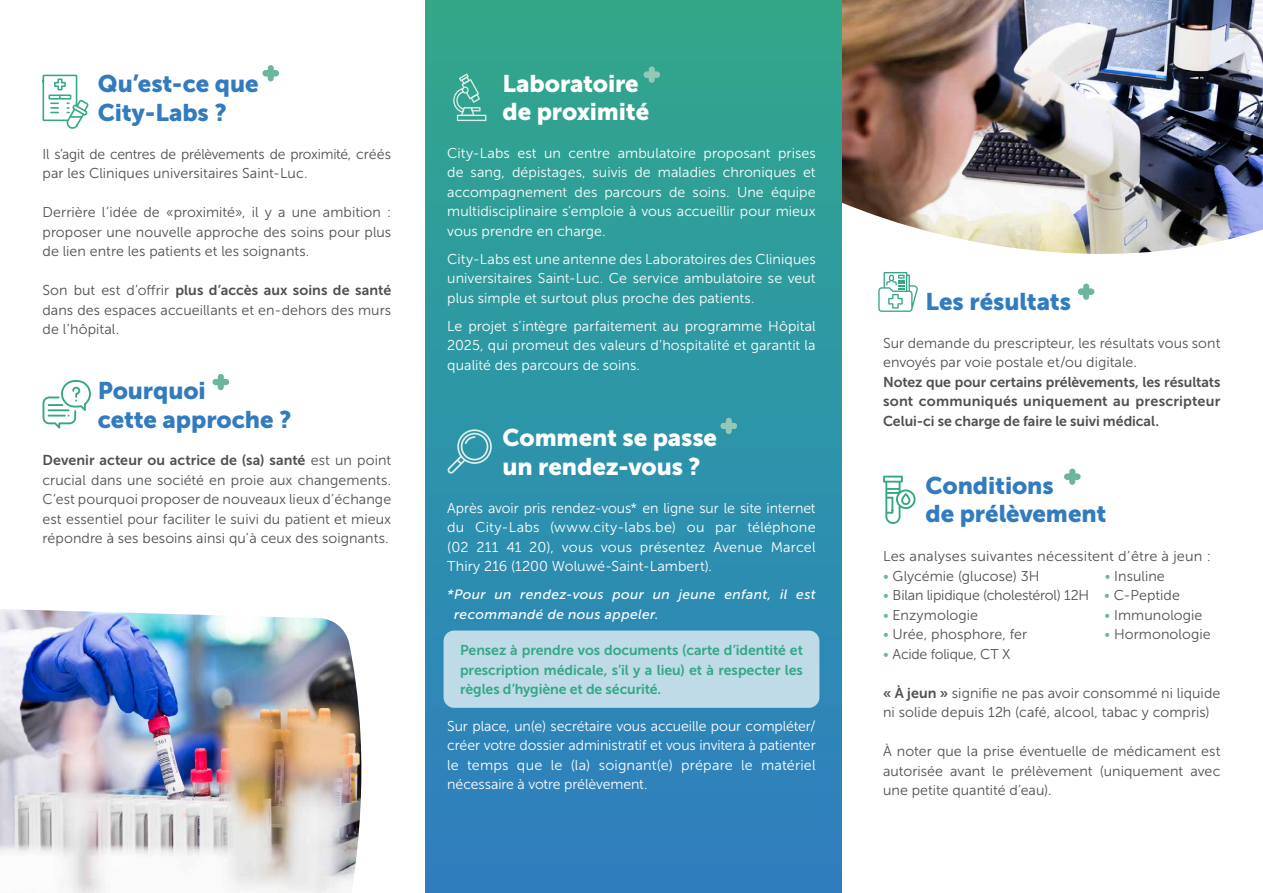
<style>
.page{position:relative;width:1263px;height:893px;background:#fff}
.page>*{position:absolute;margin:0;border:0;box-sizing:border-box;transform-origin:0 0}
.t1{font:24px/28.8px "Museo Sans 900";letter-spacing:-.005em;color:#317bbe}
.t2{font:24px/28.8px "Museo Sans 900";letter-spacing:-.005em;color:#fff}
.t3{font:14.25px/19.5px "Museo Sans 300";letter-spacing:.005em;color:#504f53}
.t4{font:14.25px/19.5px "Museo Sans 300";letter-spacing:.005em;color:#fff;text-align:justify}
.t5{font:14.25px/19.5px "Museo Sans 700";color:#504f53;text-align:justify}
.t6{font:14.25px/19.5px "Museo Sans 700";letter-spacing:-.005em;color:#34a786;text-align:justify}
.t7{font:14.25px "Museo Sans 300";letter-spacing:-.015em;color:#504f53}
.t8{font:italic 13.5px/19.5px "Museo Sans 500";letter-spacing:.03em;color:#fff}
.s1{font-family:"Museo Sans 300"}
.s2{color:#6bb69d}
.s3{font-family:"Museo Sans 700"}
</style>
<div class="page">
<img style="left:842px;top:0;width:421px;height:254px">
<div style="left:425px;top:0;width:417px;height:893px;background:linear-gradient(to bottom,#30a88c,#2e7ec3)"></div>
<div style="left:444px;top:630px;width:375px;height:78px;background:#bfdbe8;border-radius:11px"></div>
<svg style="left:644px;top:67px;width:16px;height:16px"></svg>
<svg style="left:721px;top:418px;width:16px;height:16px"></svg>
<svg style="left:213px;top:374px;width:16px;height:16px"></svg>
<svg style="left:263px;top:65px;width:16px;height:16px"></svg>
<svg style="left:1064px;top:469px;width:16px;height:16px"></svg>
<svg style="left:1078px;top:284px;width:16px;height:16px"></svg>
<svg style="left:43px;top:75px;width:46px;height:54px"></svg>
<svg style="left:43px;top:380px;width:48px;height:48px"></svg>
<svg style="left:453px;top:73px;width:33px;height:48px"></svg>
<svg style="left:448px;top:429px;width:44px;height:45px"></svg>
<svg style="left:883px;top:476px;width:32px;height:48px"></svg>
<svg style="left:878px;top:272px;width:40px;height:40px"></svg>
<img style="left:0;top:609px;width:362px;height:284px">
<h1 class="t1" style="left:98px;top:70px;width:162px">Qu’est-ce que<br>City-Labs ?</h1>
<p class="t3" style="left:43px;top:144px;width:350px">Il s’agit de centres de prélèvements de proximité, créés par les Cliniques universitaires Saint-Luc.</p>
<p class="t3" style="left:43px;top:203px;width:350px;text-align:justify">Derrière l’idée de « proximité », il y a une ambition : proposer une nouvelle approche des soins pour plus de lien entre les patients et les soignants.</p>
<p class="t5" style="left:43px;top:281px;width:350px"><span class="s1">Son but est d’offrir</span> plus d’accès aux soins de santé</p>
<p class="t3" style="left:43px;top:300px;width:350px">dans des espaces accueillants et en-dehors des murs de l’hôpital.</p>
<h1 class="t1" style="left:98px;top:376px;width:195px">Pourquoi<br>cette approche ?</h1>
<p class="t5" style="left:43px;top:451px;width:350px">Devenir acteur ou actrice de (sa) santé <span class="s1">est un point</span></p>
<p class="t3" style="left:43px;top:470px;width:350px;text-align:justify">crucial dans une société en proie aux changements.<br>C’est pourquoi proposer de nouveaux lieux d’échange est essentiel pour faciliter le suivi du patient et mieux répondre à ses besoins ainsi qu’à ceux des soignants.</p>
<h1 class="t2" style="left:502px;top:69px;width:148px">Laboratoire de proximité</h1>
<p class="t4" style="left:447px;top:143px;width:370px">City-Labs est un centre ambulatoire proposant prises de sang, dépistages, suivis de maladies chroniques et accompagnement des parcours de soins. Une équipe multidisciplinaire s’emploie à vous accueillir pour mieux vous prendre en charge.</p>
<p class="t4" style="left:447px;top:249px;width:370px">City-Labs est une antenne des Laboratoires des Cliniques universitaires Saint-Luc. Ce service ambulatoire se veut plus simple et surtout plus proche des patients.</p>
<p class="t4" style="left:447px;top:316px;width:370px">Le projet s’intègre parfaitement au programme Hôpital 2025, qui promeut des valeurs d’hospitalité et garantit la qualité des parcours de soins.</p>
<h1 class="t2" style="left:502px;top:423px;width:216px">Comment se passe un rendez-vous ?</h1>
<p class="t4" style="left:447px;top:498px;width:370px">Après avoir pris rendez-vous* en ligne sur le site internet du City-Labs (www.city-labs.be) ou par téléphone (02 211 41 20), vous vous présentez Avenue Marcel Thiry 216 (1200 Woluwé-Saint-Lambert).</p>
<p class="t8" style="left:454px;top:585px;width:363px;text-indent:-7px">*Pour un rendez-vous pour un jeune enfant, il est recommandé de nous appeler.</p>
<p class="t6" style="left:460px;top:640px;width:344px">Pensez à prendre vos documents (carte d’identité et prescription médicale, s’il y a lieu) et à respecter les règles d’hygiène et de sécurité.</p>
<p class="t4" style="left:447px;top:716px;width:370px">Sur place, un(e) secrétaire vous accueille pour compléter/ créer votre dossier administratif et vous invitera à patienter le temps que le (la) soignant(e) prépare le matériel nécessaire à votre prélèvement.</p>
<h1 class="t1" style="left:925px;top:287px;width:147px">Les résultats</h1>
<p class="t3" style="left:883px;top:333px;width:339px">Sur demande du prescripteur, les résultats vous sont envoyés par voie postale et/ou digitale.</p>
<p class="t5" style="left:883px;top:372px;width:339px">Notez que pour certains prélèvements, les résultats sont communiqués uniquement au prescripteur Celui-ci se charge de faire le suivi médical.</p>
<h1 class="t1" style="left:925px;top:471px;width:182px">Conditions<br>de prélèvement</h1>
<p class="t3" style="left:883px;top:547px;width:329px">Les analyses suivantes nécessitent d’être à jeun :</p>
<p class="t3" style="left:883px;top:566px;width:158px"><span class="s2">•</span> Glycémie (glucose) 3H</p>
<p class="t3" style="left:1105px;top:566px;width:62px"><span class="s2">•</span> Insuline</p>
<p class="t7" style="left:883px;top:588px;width:298px"><span class="s2">•</span> Bilan lipidique (cholestérol) 12H <span class="s2">•</span> C-Peptide</p>
<p class="t3" style="left:883px;top:605px;width:97px"><span class="s2">•</span> Enzymologie</p>
<p class="t3" style="left:1104px;top:605px;width:99px"><span class="s2">•</span> Immunologie</p>
<p class="t3" style="left:883px;top:625px;width:146px"><span class="s2">•</span> Urée, phosphore, fer</p>
<p class="t3" style="left:1104px;top:625px;width:108px"><span class="s2">•</span> Hormonologie</p>
<p class="t7" style="left:883px;top:646px;width:129px"><span class="s2">•</span> Acide folique, CT X</p>
<p class="t3" style="left:883px;top:683px;width:339px"><span class="s3">« À jeun »</span> signifie ne pas avoir consommé ni liquide ni solide depuis 12h (café, alcool, tabac y compris)</p>
<p class="t3" style="left:883px;top:742px;width:339px;text-align:justify">À noter que la prise éventuelle de médicament est autorisée avant le prélèvement (uniquement avec une petite quantité d’eau).</p>
</div>
